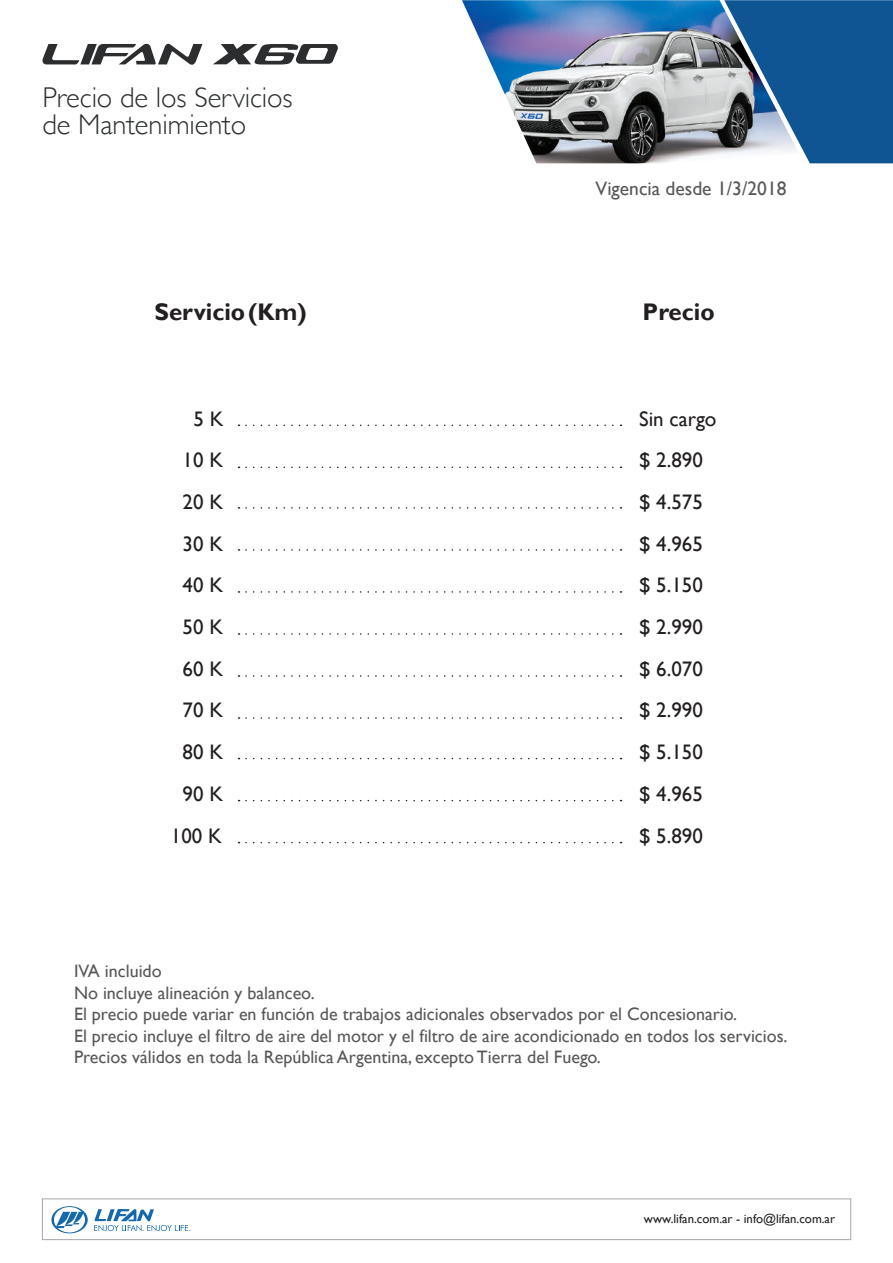
<style>
.page{position:relative;width:893px;height:1263px;background:#fff}
.page>*{position:absolute;margin:0;border:0;box-sizing:border-box;transform-origin:0 0}
.t1{font:300 28.5px/27.2px "Gill Sans";letter-spacing:-.005em;color:#2b2e30}
.t2{font:700 24px "Gill Sans";color:#231f20}
.t3{font:21px "Gill Sans";color:#231f20}
.t4{font:19.5px "Gill Sans";color:#57585a}
.t5{font:18px/21.6px "Gill Sans";color:#57585a}
.t6{font:12.75px "Gill Sans";color:#231f20}
</style>
<div class="page">
<svg style="left:246px;top:842px;width:375px;height:1px"></svg>
<svg style="left:246px;top:800px;width:375px;height:1px"></svg>
<svg style="left:246px;top:758px;width:375px;height:1px"></svg>
<svg style="left:246px;top:717px;width:375px;height:2px"></svg>
<svg style="left:246px;top:675px;width:375px;height:2px"></svg>
<svg style="left:246px;top:633px;width:375px;height:2px"></svg>
<svg style="left:246px;top:591px;width:375px;height:2px"></svg>
<svg style="left:246px;top:549px;width:375px;height:2px"></svg>
<svg style="left:246px;top:507px;width:375px;height:2px"></svg>
<svg style="left:246px;top:467px;width:375px;height:1px"></svg>
<svg style="left:246px;top:425px;width:375px;height:1px"></svg>
<img style="left:462px;top:0;width:262px;height:163px">
<svg style="left:724px;top:0;width:169px;height:163px;background:#32689a"></svg>
<div style="left:42px;top:1198px;width:809px;height:42px;border:1px solid #a5a7ab"></div>
<svg style="left:94px;top:1209px;width:96px;height:22px"></svg>
<svg style="left:51px;top:1206px;width:37px;height:27px"></svg>
<svg style="left:42px;top:43px;width:296px;height:22px"></svg>
<h1 class="t1" style="left:42px;top:82px;width:252px">Precio de los Servicios de Mantenimiento</h1>
<p class="t4" style="left:596px;top:177px;width:192px">Vigencia desde 1/3/2018</p>
<h2 class="t2" style="left:154px;top:297px;width:154px">Servicio (Km)</h2>
<h2 class="t2" style="left:643px;top:297px;width:74px">Precio</h2>
<p class="t3" style="left:193px;top:406px;width:32px">5 K</p>
<p class="t3" style="left:639px;top:406px;width:79px">Sin cargo</p>
<p class="t3" style="left:183px;top:448px;width:42px">10 K</p>
<p class="t3" style="left:639px;top:448px;width:65px">$ 2.890</p>
<p class="t3" style="left:183px;top:490px;width:42px">20 K</p>
<p class="t3" style="left:639px;top:490px;width:65px">$ 4.575</p>
<p class="t3" style="left:183px;top:531px;width:42px">30 K</p>
<p class="t3" style="left:639px;top:531px;width:65px">$ 4.965</p>
<p class="t3" style="left:183px;top:573px;width:42px">40 K</p>
<p class="t3" style="left:639px;top:573px;width:65px">$ 5.150</p>
<p class="t3" style="left:183px;top:615px;width:42px">50 K</p>
<p class="t3" style="left:639px;top:615px;width:65px">$ 2.990</p>
<p class="t3" style="left:183px;top:656px;width:42px">60 K</p>
<p class="t3" style="left:639px;top:656px;width:65px">$ 6.070</p>
<p class="t3" style="left:183px;top:698px;width:42px">70 K</p>
<p class="t3" style="left:639px;top:698px;width:65px">$ 2.990</p>
<p class="t3" style="left:183px;top:740px;width:42px">80 K</p>
<p class="t3" style="left:639px;top:740px;width:65px">$ 5.150</p>
<p class="t3" style="left:183px;top:782px;width:42px">90 K</p>
<p class="t3" style="left:639px;top:782px;width:65px">$ 4.965</p>
<p class="t3" style="left:171px;top:823px;width:53px">100 K</p>
<p class="t3" style="left:639px;top:823px;width:65px">$ 5.890</p>
<p class="t5" style="left:74px;top:960px;width:715px">IVA incluido<br>No incluye alineación y balanceo.<br>El precio puede variar en función de trabajos adicionales observados por el Concesionario.<br>El precio incluye el filtro de aire del motor y el filtro de aire acondicionado en todos los servicios.<br>Precios válidos en toda la República Argentina, excepto Tierra del Fuego.</p>
<p class="t6" style="left:644px;top:1212px;width:193px">www.lifan.com.ar - info@lifan.com.ar</p>
</div>
